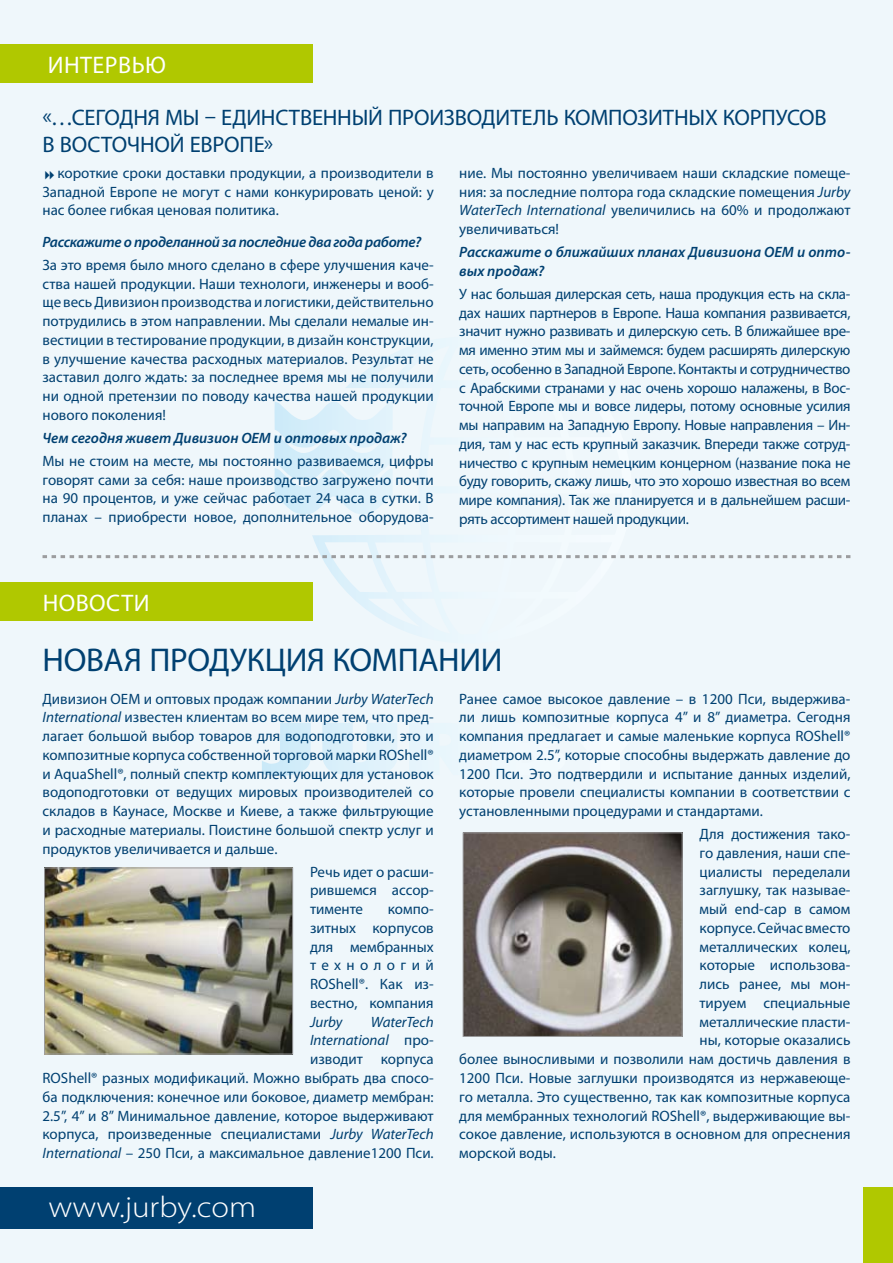
<style>
.page{position:relative;width:893px;height:1263px;background:#eff7fb}
.page>*{position:absolute;margin:0;border:0;box-sizing:border-box;transform-origin:0 0}
.t1{font:33px "Myriad Pro";color:#004071}
.t2{font:300 30px "Myriad Pro";color:#fff;scale:1.1 1}
.t3{font:24px "Myriad Pro";letter-spacing:.02em;color:#fff}
.t4{font:22.5px "Myriad Pro";letter-spacing:.025em;color:#004071}
.t5{font:15px/18.8px "Myriad Pro";color:#004071;text-align:justify}
.t6{font:italic 600 15px/18.8px "Myriad Pro";color:#004071}
.t7{font:italic 600 15px "Myriad Pro";letter-spacing:-.02em;color:#004071}
.t8{font:italic 15px "Myriad Pro";color:#004071}
.s1{font-style:italic}
</style>
<div class="page">
<div style="left:0;top:1187px;width:313px;height:42px;background:#004071"></div>
<svg style="left:274px;top:347px;width:358px;height:286px"></svg>
<div style="left:863px;top:1188px;width:30px;height:75px;background:#b0c800"></div>
<img style="left:465px;top:834px;width:216px;height:201px">
<div style="left:463px;top:832px;width:220px;height:205px;border:1px solid #9c9d9f"></div>
<img style="left:46px;top:869px;width:245px;height:183px">
<div style="left:44px;top:867px;width:249px;height:187px;border:1px solid #9c9d9f"></div>
<div style="left:0;top:44px;width:313px;height:39px;background:#b0c800"></div>
<div style="left:0;top:582px;width:313px;height:39px;background:#b0c800"></div>
<svg style="left:43px;top:555px;width:807px;height:3px"></svg>
<h3 class="t3" style="left:48px;top:51px;width:120px">Интервью</h3>
<h3 class="t4" style="left:43px;top:104px;width:77px">«…сегодн</h3>
<h3 class="t4" style="left:148px;top:104px;width:99px">я мы – единств</h3>
<h3 class="t4" style="left:312px;top:104px;width:117px">енный производит</h3>
<h3 class="t4" style="left:522px;top:104px;width:57px">ель композитн</h3>
<h3 class="t4" style="left:689px;top:104px;width:87px">ых корпусов</h3>
<h3 class="t4" style="left:42px;top:131px;width:44px">в Восто</h3>
<h3 class="t4" style="left:127px;top:131px;width:148px">чной Европ е»</h3>
<p class="t5" style="left:43px;top:163px;width:393px;text-indent:15px">короткие сроки доставки продукции, а производители в Западной Европе не могут с нами конкурировать ценой: у нас более гибкая ценовая политика.</p>
<p class="t7" style="left:43px;top:232px;width:380px">Расскажите о проделанной за последние два года работе?</p>
<p class="t5" style="left:43px;top:255px;width:393px">За это время было много сделано в сфере улучшения каче&shy;ства нашей продукции. Наши технологи, инженеры и вооб&shy;ще весь Дивизион производства и логистики, действительно потрудились в этом направлении. Мы сделали немалые ин&shy;вестиции в тестирование продукции, в дизайн конструкции, в улучшение качества расходных материалов. Результат не заставил долго ждать: за последнее время мы не получили ни одной претензии по поводу качества нашей продукции нового поколения!</p>
<p class="t6" style="left:43px;top:428px;width:365px">Чем сегодня живет Дивизион ОЕМ и оптовых продаж?</p>
<p class="t5" style="left:43px;top:451px;width:393px">Мы не стоим на месте, мы постоянно развиваемся, цифры говорят сами за себя: наше производство загружено почти на 90 процентов, и уже сейчас работает 24 часа в сутки. В планах – приобрести новое, дополнительное оборудова-</p>
<p class="t5" style="left:459px;top:163px;width:394px">ние. Мы постоянно увеличиваем наши складские помеще&shy;ния: за последние полтора года складские помещения <span class="s1">Jurby WaterTech International</span> увеличились на 60% и продолжают увеличиваться!</p>
<p class="t6" style="left:459px;top:242px;width:393px">Расскажите о ближайших планах Дивизиона ОЕМ и опто&shy;вых продаж?</p>
<p class="t5" style="left:459px;top:284px;width:393px">У нас большая дилерская сеть, наша продукция есть на скла&shy;дах наших партнеров в Европе. Наша компания развивается, значит нужно развивать и дилерскую сеть. В ближайшее вре&shy;мя именно этим мы и займемся: будем расширять дилерскую сеть, особенно в Западной Европе. Контакты и сотрудничество с Арабскими странами у нас очень хорошо налажены, в Вос&shy;точной Европе мы и вовсе лидеры, потому основные усилия мы направим на Западную Европу. Новые направления – Ин&shy;дия, там у нас есть крупный заказчик. Впереди также сотруд&shy;ничество с крупным немецким концерном (название пока не буду говорить, скажу лишь, что это хорошо известная во всем мире компания). Так же планируется и в дальнейшем расши&shy;рять ассортимент нашей продукции.</p>
<h3 class="t3" style="left:43px;top:588px;width:108px">НОВОСТИ</h3>
<h1 class="t1" style="left:43px;top:640px;width:165px">Новая продук</h1>
<h1 class="t1" style="left:265px;top:640px;width:90px">ция компании</h1>
<p class="t5" style="left:43px;top:689px;width:393px">Дивизион ОЕМ и оптовых продаж компании <span class="s1">Jurby WaterTech International</span> известен клиентам во всем мире тем, что пред&shy;лагает большой выбор товаров для водоподготовки, это и композитные корпуса собственной торговой марки ROShell® и AquaShell®, полный спектр комплектующих для установок водоподготовки от ведущих мировых производителей со складов в Каунасе, Москве и Киеве, а также фильтрующие и расходные материалы. Поистине большой спектр услуг и продуктов увеличивается и дальше.</p>
<p class="t5" style="left:310px;top:862px;width:125px">Речь идет о расши&shy;рившемся ассор&shy;тименте</p>
<p class="t5" style="left:310px;top:899px;width:125px;text-indent:78px">компо&shy;зитных корпусов для мембранных технологий ROShell®. Как из&shy;вестно, компания</p>
<p class="t8" style="left:310px;top:1012px;width:35px">Jurby</p>
<p class="t5" style="left:43px;top:1012px;width:393px;text-align:right"><span class="s1">WaterTech<br>International</span> про-<br>изводит корпуса<br>ROShell® разных модификаций. Можно выбрать два спосо&shy;ба подключения: конечное или боковое, диаметр мембран:<br>2.5”, 4” и 8” Минимальное давление, которое выдерживают корпуса, произведенные специалистами <span class="s1">Jurby WaterTech International</span> – 250 Пси, а максимальное давление1200 Пси.</p>
<h2 class="t2" style="left:48px;top:1191px;width:190px">www.jurby.com</h2>
<p class="t5" style="left:459px;top:689px;width:393px">Ранее самое высокое давление – в 1200 Пси, выдержива&shy;ли лишь композитные корпуса 4” и 8” диаметра. Сегодня компания предлагает и самые маленькие корпуса ROShell® диаметром 2.5”, которые способны выдержать давление до 1200 Пси. Это подтвердили и испытание данных изделий, которые провели специалисты компании в соответствии с установленными процедурами и стандартами.</p>
<p class="t5" style="left:700px;top:824px;width:152px">Для достижения тако-</p>
<p class="t5" style="left:700px;top:843px;width:152px">го давления, наши спе-</p>
<p class="t5" style="left:700px;top:862px;width:152px">циалисты переделали</p>
<p class="t5" style="left:700px;top:881px;width:152px">заглушку, так называе-</p>
<p class="t5" style="left:700px;top:899px;width:152px">мый end-cap в самом</p>
<p class="t5" style="left:700px;top:918px;width:152px">корпусе. Сейчас вместо</p>
<p class="t5" style="left:700px;top:937px;width:152px">металлических колец,</p>
<p class="t5" style="left:700px;top:956px;width:152px">которые использова-</p>
<p class="t5" style="left:700px;top:974px;width:152px">лись ранее, мы мон-</p>
<p class="t5" style="left:700px;top:993px;width:152px">тируем специальные</p>
<p class="t5" style="left:700px;top:1012px;width:152px">металлические пласти-</p>
<p class="t5" style="left:700px;top:1031px;width:152px">ны, которые оказались</p>
<p class="t5" style="left:459px;top:1049px;width:393px">более выносливыми и позволили нам достичь давления в</p>
<p class="t5" style="left:459px;top:1068px;width:393px">1200 Пси. Новые заглушки производятся из нержавеюще-</p>
<p class="t5" style="left:459px;top:1087px;width:393px">го металла. Это существенно, так как композитные корпуса</p>
<p class="t5" style="left:459px;top:1106px;width:393px">для мембранных технологий ROShell®, выдерживающие вы-</p>
<p class="t5" style="left:459px;top:1124px;width:393px">сокое давление, используются в основном для опреснения</p>
<p class="t5" style="left:459px;top:1143px;width:98px">морской воды.</p>
</div>
